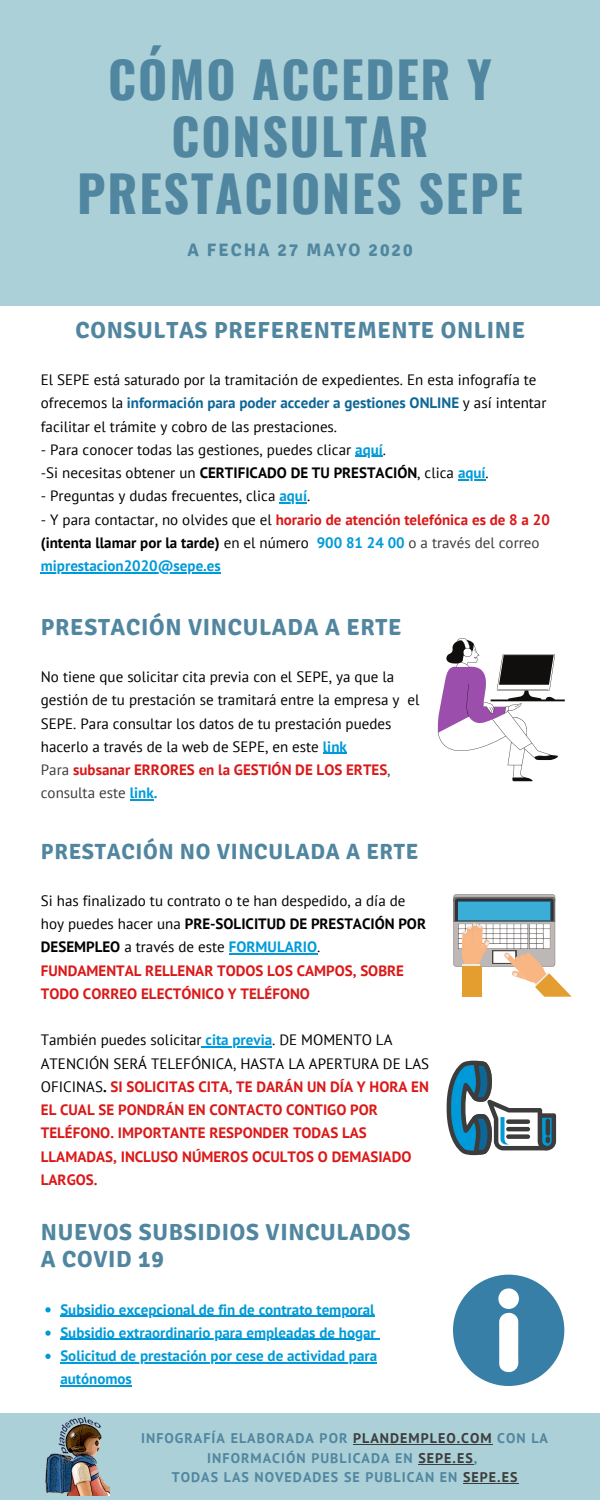
<style>
.page{position:relative;width:600px;height:1500px;background:#acd0d7}
.page>*{position:absolute;margin:0;border:0;box-sizing:border-box;transform-origin:0 0}
.t1{font:700 50px/57px "Oswald";letter-spacing:.035em;color:#5186a0;text-align:center}
.t2{font:700 23.3px/27px "Signika";letter-spacing:.03em;color:#5186a0}
.t3{font:700 22px "Signika";letter-spacing:.03em;color:#5186a0}
.t4{font:700 18px "Signika";letter-spacing:.11em;color:#5186a0}
.t5{font:15px/23.2px "PT Sans";color:#000}
.t6{font:700 15px/23.2px "PT Sans";color:#db1818}
.t7{font:700 15px/23.2px "PT Sans";color:#009ad9}
.t8{font:700 14px/19.5px "PT Sans";letter-spacing:.075em;color:#5186a0;text-align:center}
.s1{font-weight:700;color:#0d6696}
.s2{font-weight:700;color:#009ad9}
.s3{font-weight:700}
.s4{font-weight:700;color:#db1818}
.s5{color:#3c3c3c}
.s6{font-weight:400;color:#000}
.s7{color:#009ad9}
.s8{color:#000}
</style>
<div class="page">
<div style="left:0;top:306px;width:600px;height:1107px;background:#fff"></div>
<svg style="left:323px;top:753px;width:24px;height:1px"></svg>
<hr style="left:130px;top:799px;width:24px;height:2px;background:#009ad9">
<hr style="left:229px;top:953px;width:88px;height:2px;background:#009ad9">
<hr style="left:202px;top:1046px;width:70px;height:2px;background:#009ad9">
<svg style="left:45px;top:1307px;width:6px;height:5px"></svg>
<hr style="left:60px;top:1315px;width:315px;height:2px;background:#009ad9">
<svg style="left:45px;top:1330px;width:6px;height:6px"></svg>
<hr style="left:60px;top:1339px;width:316px;height:1px;background:#009ad9">
<svg style="left:45px;top:1354px;width:6px;height:5px"></svg>
<hr style="left:60px;top:1362px;width:317px;height:1px;background:#009ad9">
<hr style="left:60px;top:1385px;width:72px;height:2px;background:#009ad9">
<svg style="left:453px;top:894px;width:119px;height:103px"></svg>
<svg style="left:437px;top:638px;width:128px;height:143px"></svg>
<svg style="left:446px;top:1061px;width:110px;height:94px"></svg>
<svg style="left:453px;top:1275px;width:111px;height:111px"></svg>
<svg style="left:355px;top:456px;width:28px;height:1px"></svg>
<svg style="left:458px;top:479px;width:28px;height:1px"></svg>
<hr style="left:280px;top:502px;width:27px;height:2px;background:#009ad9">
<hr style="left:41px;top:572px;width:180px;height:1px;background:#009ad9">
<img style="left:41px;top:1417px;width:68px;height:79px">
<hr style="left:353px;top:1444px;width:140px;height:1px;background:#3c3c3c">
<hr style="left:418px;top:1464px;width:56px;height:1px;background:#3c3c3c">
<hr style="left:463px;top:1483px;width:56px;height:1px;background:#3c3c3c">
<h1 class="t1" style="left:77px;top:48px;width:447px">CÓMO ACCEDER Y<br>CONSULTAR<br>PRESTACIONES SEPE</h1>
<p class="t4" style="left:187px;top:240px;width:227px">A FECHA 27 MAYO 2020</p>
<h2 class="t2" style="left:76px;top:317px;width:451px">CONSULTAS PREFERENTEMENTE ONLINE</h2>
<p class="t5" style="left:41px;top:368px;width:507px">El SEPE está saturado por la tramitación de expedientes. En esta infografía te ofrecemos la <span class="s1">información para poder acceder a gestiones ONLINE</span> y así intentar facilitar el trámite y cobro de las prestaciones.</p>
<p class="t5" style="left:41px;top:438px;width:449px">- Para conocer todas las gestiones, puedes clicar <span class="s2">aquí</span>.<br>-Si necesitas obtener un <span class="s3">CERTIFICADO DE TU PRESTACIÓN</span>, clica <span class="s2">aquí</span>.</p>
<p class="t5" style="left:41px;top:484px;width:271px">- Preguntas y dudas frecuentes, clica <span class="s2">aquí</span>.</p>
<p class="t5" style="left:41px;top:507px;width:510px">- Y para contactar, no olvides que el <span class="s4">horario de atención telefónica es de 8 a 20 </span><span class="s3">(intenta llamar por la tarde)</span> en el número <span class="s2">900 81 24 00</span> <span class="s5">o a través del correo </span><span class="s2">miprestacion2020@sepe.es</span></p>
<h2 class="t2" style="left:41px;top:614px;width:362px">PRESTACIÓN VINCULADA A ERTE</h2>
<p class="t5" style="left:41px;top:665px;width:380px">No tiene que solicitar cita previa con el SEPE, ya que la gestión de tu prestación se tramitará entre la empresa y el SEPE. Para consultar los datos de tu prestación puedes hacerlo a través de la web de SEPE, en este <span class="s2">link<br></span><span class="s5">Para</span> <span class="s4">subsanar ERRORES en la GESTIÓN DE LOS ERTES</span><span class="s5">, consulta este</span> <span class="s2">link.</span></p>
<h3 class="t3" style="left:41px;top:838px;width:379px">PRESTACIÓN NO VINCULADA A ERTE</h3>
<p class="t5" style="left:41px;top:889px;width:387px">Si has finalizado tu contrato o te han despedido, a día de hoy puedes hacer una <span class="s3">PRE-SOLICITUD DE PRESTACIÓN POR DESEMPLEO</span> a través de este <span class="s2">FORMULARIO</span>.<br><span class="s4">FUNDAMENTAL RELLENAR TODOS LOS CAMPOS, SOBRE TODO CORREO ELECTÓNICO Y TELÉFONO</span></p>
<p class="t6" style="left:41px;top:1028px;width:390px"><span class="s6">También puedes solicitar</span> <span class="s7">cita previa</span><span class="s6">. DE MOMENTO LA ATENCIÓN SERÁ TELEFÓNICA, HASTA LA APERTURA DE LAS OFICINAS</span><span class="s8">.</span> SI SOLICITAS CITA, TE DARÁN UN DÍA Y HORA EN EL CUAL SE PONDRÁN EN CONTACTO CONTIGO POR TELÉFONO. IMPORTANTE RESPONDER TODAS LAS LLAMADAS, INCLUSO NÚMEROS OCULTOS O DEMASIADO LARGOS.</p>
<h2 class="t2" style="left:41px;top:1219px;width:371px">NUEVOS SUBSIDIOS VINCULADOS<br>A COVID 19</h2>
<p class="t7" style="left:60px;top:1298px;width:318px">Subsidio excepcional de fin de contrato temporal Subsidio extraordinario para empleadas de hogar Solicitud de prestación por cese de actividad para autónomos</p>
<p class="t8" style="left:141px;top:1428px;width:408px">INFOGRAFÍA ELABORADA POR <span class="s5">PLANDEMPLEO.COM</span> CON LA<br>INFORMACIÓN PUBLICADA EN <span class="s5">SEPE.ES</span>,<br>TODAS LAS NOVEDADES SE PUBLICAN EN <span class="s5">SEPE.ES</span></p>
</div>
